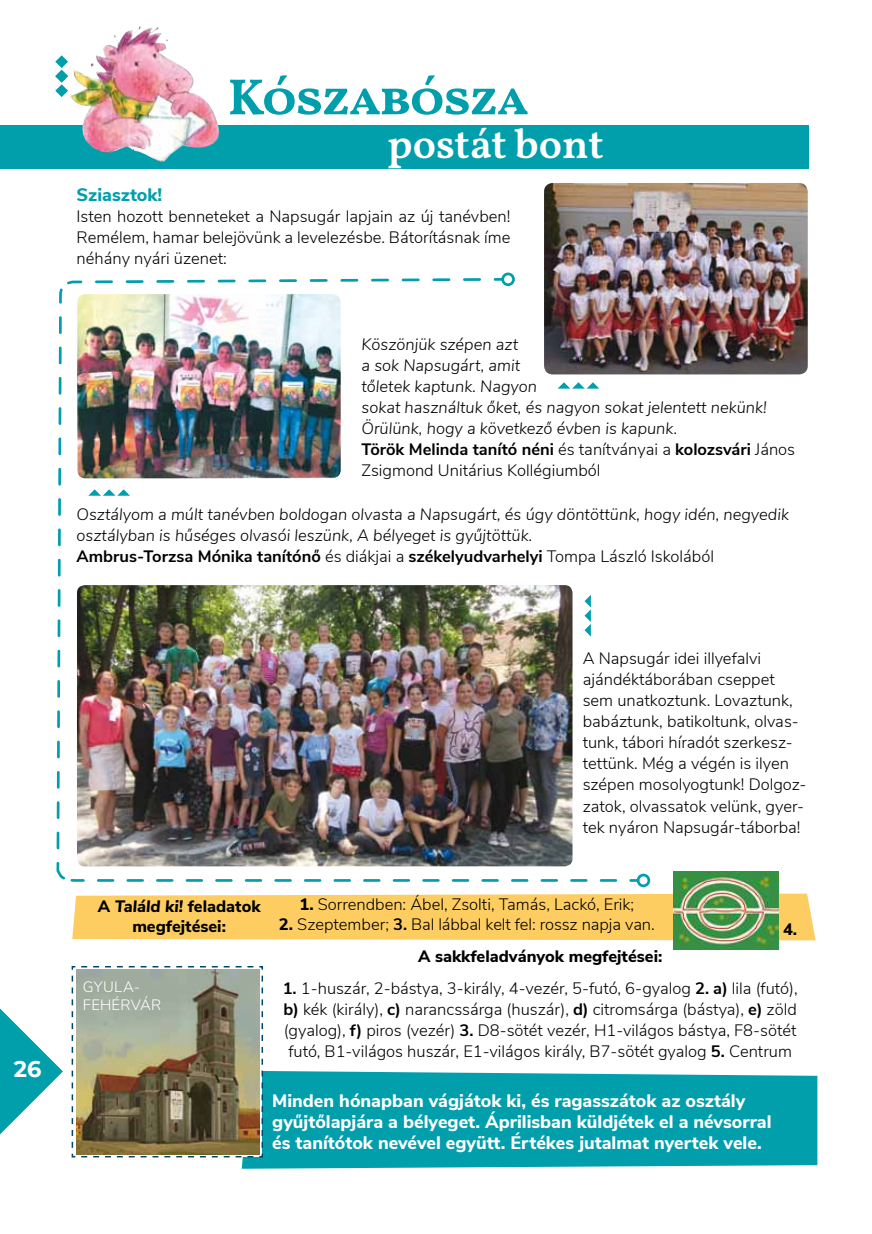
<style>
.page{position:relative;width:872px;height:1234px;background:#fff}
.page>*{position:absolute;margin:0;border:0;box-sizing:border-box;transform-origin:0 0}
.t1{font:700 51px "Vollkorn";letter-spacing:-.06em;color:#019eac}
.t2{font:600 42px "Vollkorn";color:#fff}
.t3{font:700 22.5px "Montserrat";color:#fff}
.t4{font:800 18px/21px "Nunito Sans";color:#fff}
.t5{font:800 18px "Nunito Sans";color:#019eac}
.t6{font:300 16.5px/21px "Nunito Sans";color:#000;text-align:justify}
.t7{font:italic 300 16.5px/21px "Nunito Sans";color:#000}
.t8{font:800 16.5px/19.8px "Nunito Sans";color:#000;text-align:center}
.t9{font:300 15px "Nunito Sans";color:#fff}
.s1{font-weight:700;font-style:normal}
.s2{font-style:normal}
.s3{font-style:italic}
.s4{font-weight:800}
.s5{font-weight:700}
</style>
<div class="page">
<svg style="left:0;top:1008px;width:63px;height:127px"></svg>
<div style="left:0;top:125px;width:808px;height:44px;background:#019eac"></div>
<svg style="left:55px;top:55px;width:13px;height:42px"></svg>
<div style="left:242px;top:1071px;width:575px;height:97px;background:#019eac"></div>
<svg style="left:72px;top:893px;width:743px;height:47px;background:#fccf6a"></svg>
<svg style="left:71px;top:966px;width:193px;height:191px"></svg>
<img style="left:77px;top:969px;width:182px;height:185px">
<img style="left:56px;top:276px;width:585px;height:609px">
<div style="left:501px;top:272px;width:14px;height:14px;border:3px solid #019eac;border-radius:50%"></div>
<div style="left:636px;top:873px;width:14px;height:14px;border:3px solid #019eac;border-radius:50%"></div>
<img style="left:544px;top:183px;width:263px;height:191px">
<img style="left:674px;top:871px;width:104px;height:78px">
<img style="left:70px;top:26px;width:150px;height:136px">
<h3 class="t3" style="left:14px;top:1052px;width:29px">26</h3>
<h1 class="t1" style="left:228px;top:59px;width:303px">Kószabósza</h1>
<h2 class="t2" style="left:387px;top:113px;width:218px">postát bont</h2>
<p class="t5" style="left:77px;top:182px;width:87px">Sziasztok!</p>
<p class="t6" style="left:77px;top:205px;width:435px">Isten hozott benneteket a Napsugár lapjain az új tanévben!<br>Remélem, hamar belejövünk a levelezésbe. Bátorításnak íme néhány nyári üzenet:</p>
<p class="t7" style="left:361px;top:332px;width:435px">Köszönjük szépen azt<br>a sok Napsugárt, amit<br>tőletek kaptunk. Nagyon<br>sokat használtuk őket, és nagyon sokat jelentett nekünk!<br>Örülünk, hogy a következő évben is kapunk.<br><span class="s1">Török Melinda tanító néni</span> <span class="s2">és tanítványai a</span> <span class="s1">kolozsvári</span> <span class="s2">János Zsigmond Unitárius Kollégiumból</span></p>
<p class="t7" style="left:77px;top:502px;width:714px">Osztályom a múlt tanévben boldogan olvasta a Napsugárt, és úgy döntöttünk, hogy idén, negyedik osztályban is hűséges olvasói leszünk, A bélyeget is gyűjtöttük.<br><span class="s1">Ambrus-Torzsa Mónika tanítónő</span> <span class="s2">és diákjai a</span> <span class="s1">székelyudvarhelyi</span> <span class="s2">Tompa László Iskolából</span></p>
<p class="t6" style="left:583px;top:647px;width:225px;text-align:left">A Napsugár idei illyefalvi ajándéktáborában cseppet sem unatkoztunk. Lovaztunk, babáztunk, batikoltunk, olvas&shy;tunk, tábori híradót szerkesz&shy;tettünk. Még a végén is ilyen szépen mosolyogtunk! Dolgoz&shy;zatok, olvassatok velünk, gyer&shy;tek nyáron Napsugár-táborba!</p>
<p class="t8" style="left:98px;top:895px;width:164px">A <span class="s3">Találd ki!</span> feladatok megfejtései:</p>
<p class="t9" style="left:83px;top:975px;width:31px">gyula</p>
<p class="t9" style="left:134px;top:975px;width:8px">-</p>
<p class="t9" style="left:83px;top:993px;width:11px">fehérvár</p>
<p class="t6" style="left:299px;top:892px;width:336px"><span class="s4">1.</span> Sorrendben: Ábel, Zsolti, Tamás, Lackó, Erik;</p>
<p class="t6" style="left:279px;top:912px;width:377px"><span class="s4">2.</span> Szeptember; <span class="s5">3.</span> Bal lábbal kelt fel: rossz napja van.</p>
<p class="t8" style="left:783px;top:918px;width:16px">4.</p>
<p class="t8" style="left:418px;top:945px;width:246px">A sakkfeladványok megfejtései:</p>
<p class="t6" style="left:283px;top:976px;width:516px"><span class="s5">1.</span> 1-huszár, 2-bástya, 3-király, 4-vezér, 5-futó, 6-gyalog <span class="s5">2. a)</span> lila (futó), <span class="s5">b)</span> kék (király), <span class="s5">c)</span> narancssárga (huszár), <span class="s5">d)</span> citromsárga (bástya), <span class="s5">e)</span> zöld (gyalog), <span class="s5">f)</span> piros (vezér) <span class="s5">3.</span> D8-sötét vezér, H1-világos bástya, F8-sötét futó, B1-világos huszár, E1-világos király, B7-sötét gyalog <span class="s5">5.</span> Centrum</p>
<p class="t4" style="left:272px;top:1088px;width:501px">Minden hónapban vágjátok ki, és ragasszátok az osztály gyűjtőlapjára a bélyeget. Áprilisban küldjétek el a névsorral és tanítótok nevével együtt. Értékes jutalmat nyertek vele.</p>
</div>
